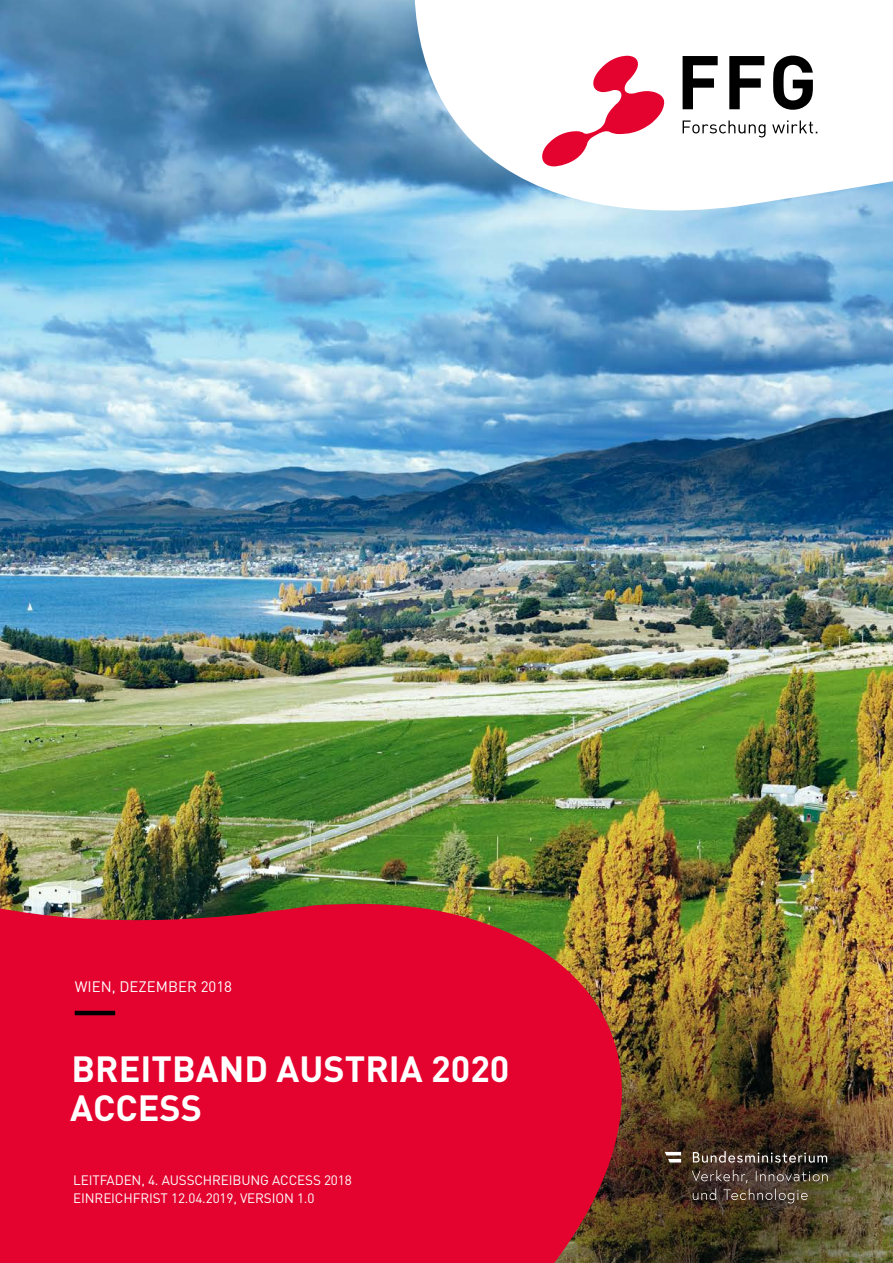
<style>
.page{position:relative;width:893px;height:1263px;background:#fff}
.page>*{position:absolute;margin:0;border:0;box-sizing:border-box;transform-origin:0 0}
.t1{font:700 36px/39px "FFDIN Pro";color:#fff}
.t2{font:15px "FFDIN Pro";color:#fff}
.t3{font:13.5px/17.2px "FFDIN Pro";letter-spacing:-.01em;color:#fff}
</style>
<div class="page">
<img style="left:0;top:0;width:893px;height:961px">
<img style="left:646px;top:961px;width:247px;height:302px">
<svg style="left:403px;top:0;width:490px;height:221px"></svg>
<svg style="left:539px;top:56px;width:126px;height:111px"></svg>
<svg style="left:683px;top:120px;width:134px;height:17px"></svg>
<svg style="left:683px;top:56px;width:130px;height:54px"></svg>
<svg style="left:0;top:884px;width:646px;height:379px;background:#d0132e"></svg>
<hr style="left:75px;top:1011px;width:40px;height:4px;background:#000">
<svg style="left:692px;top:1170px;width:136px;height:33px;background:#55483c"></svg>
<svg style="left:693px;top:1151px;width:134px;height:12px;background:#60564e"></svg>
<svg style="left:665px;top:1152px;width:16px;height:10px"></svg>
<p class="t2" style="left:75px;top:975px;width:159px">WIEN, DEZEMBER 2018</p>
<h1 class="t1" style="left:70px;top:1045px;width:441px">BREITBAND AUSTRIA 2020<br>ACCESS</h1>
<p class="t3" style="left:73px;top:1170px;width:280px">LEITFADEN, 4. AUSSCHREIBUNG ACCESS 2018<br>EINREICHFRIST 12.04.2019, VERSION 1.0</p>
</div>
